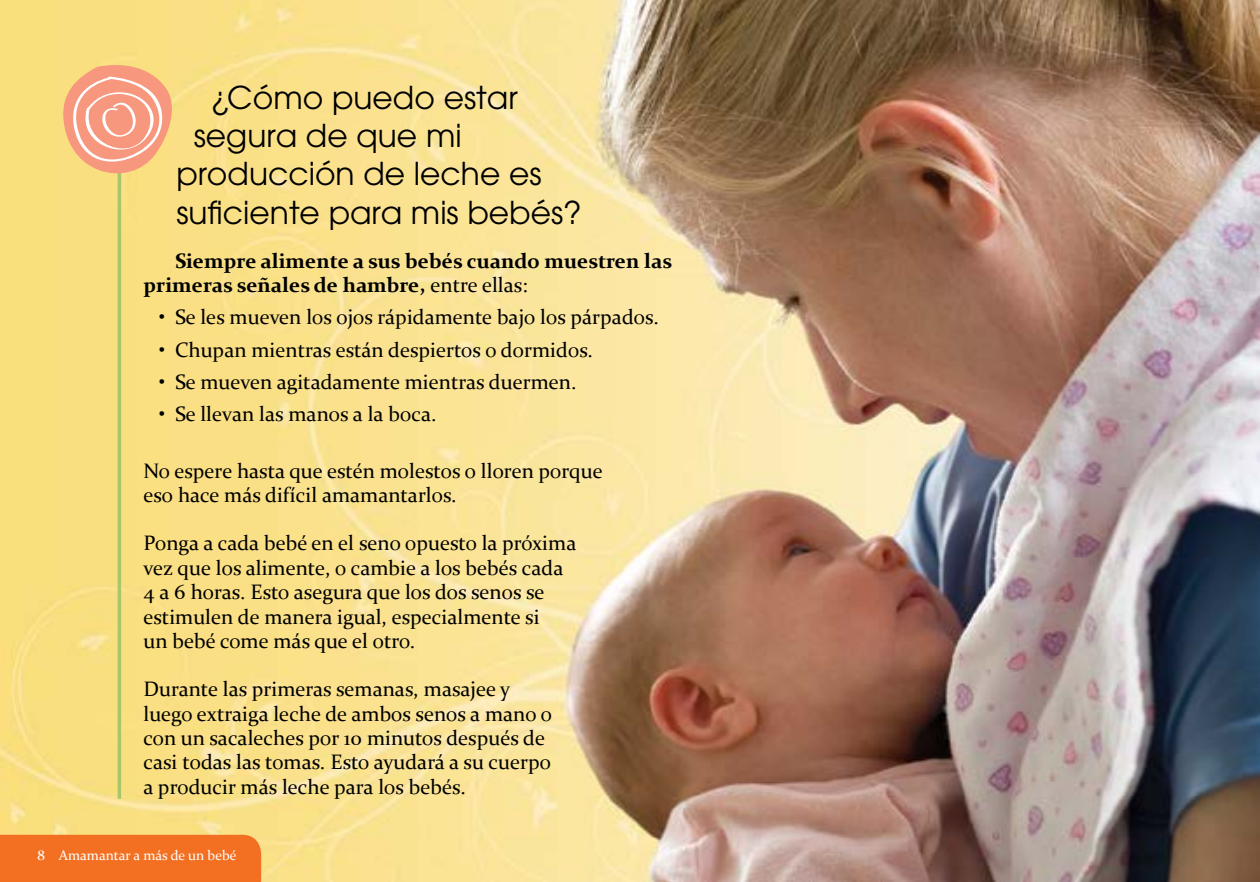
<style>
.page{position:relative;width:1260px;height:882px;background:#fff}
.page>*{position:absolute;margin:0;border:0;box-sizing:border-box;transform-origin:0 0}
.Body{font:31.32px "ITC Avant Garde Pro";color:#000}
.Body-2{font:21px/24.5px "Constantia";color:#000}
.Body-3{font:700 21px/24.5px "Constantia";color:#000}
.t1{font:14px "Constantia";color:#fff}
.s1{font-weight:400}
</style>
<div class="page">
<img style="left:0;top:0;width:1260px;height:882px">
<hr style="left:118px;top:163px;width:3px;height:636px;background:#a9c56b">
<svg style="left:61px;top:62px;width:119px;height:114px;background:#f7b88c"></svg>
<div style="left:0;top:835px;width:261px;height:47px;background:#f36f21"></div>
<p class="Body" style="left:211px;top:78px;width:308px">¿Cómo puedo estar</p>
<p class="Body" style="left:194px;top:116px;width:270px">segura de que mi</p>
<p class="Body" style="left:176px;top:155px;width:367px">producción de leche es</p>
<p class="Body" style="left:176px;top:193px;width:407px">suficiente para mis bebés?</p>
<p class="Body-3" style="left:143px;top:247px;width:530px;text-indent:32px">Siempre alimente a sus bebés cuando muestren las primeras señales de hambre, <span class="s1">entre ellas:</span></p>
<p class="Body-2" style="left:159px;top:304px;width:501px">• Se les mueven los ojos rápidamente bajo los párpados.</p>
<p class="Body-2" style="left:159px;top:336px;width:435px">• Chupan mientras están despiertos o dormidos.</p>
<p class="Body-2" style="left:159px;top:369px;width:419px">• Se mueven agitadamente mientras duermen.</p>
<p class="Body-2" style="left:159px;top:401px;width:279px">• Se llevan las manos a la boca.</p>
<p class="Body-2" style="left:144px;top:458px;width:461px">No espere hasta que estén molestos o lloren porque eso hace más difícil amamantarlos.</p>
<p class="Body-2" style="left:144px;top:530px;width:434px">Ponga a cada bebé en el seno opuesto la próxima vez que los alimente, o cambie a los bebés cada 4 a 6 horas. Esto asegura que los dos senos se estimulen de manera igual, especialmente si<br>un bebé come más que el otro.</p>
<p class="Body-2" style="left:144px;top:676px;width:410px">Durante las primeras semanas, masajee y luego extraiga leche de ambos senos a mano o con un sacaleches por 10 minutos después de casi todas las tomas. Esto ayudará a su cuerpo a producir más leche para los bebés.</p>
<p class="t1" style="left:38px;top:846px;width:200px">8 Amamantar a más de un bebé</p>
</div>
